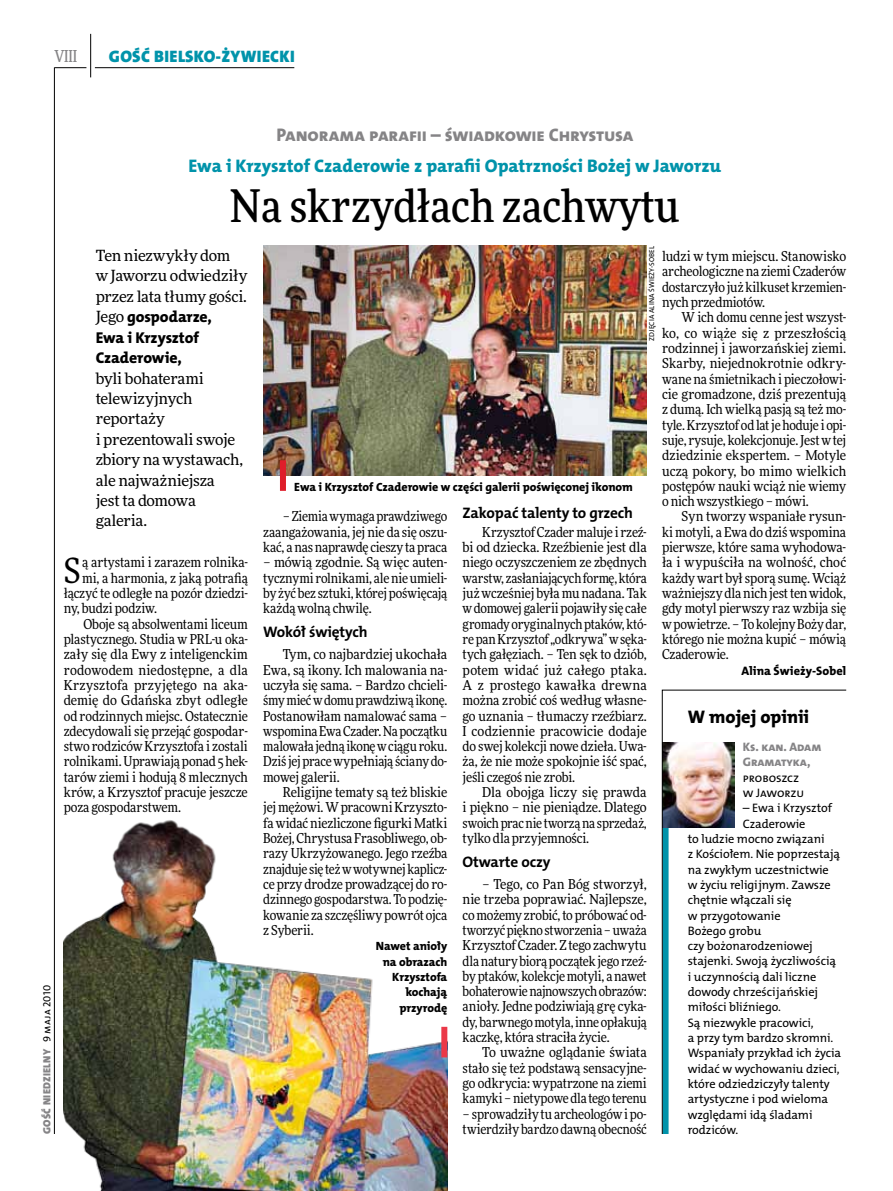
<style>
.page{position:relative;width:893px;height:1191px;background:#fff}
.page>*{position:absolute;margin:0;border:0;box-sizing:border-box;transform-origin:0 0}
.t1{font:500 45px "Freeday Narrow";color:#000}
.t2{font:34.8px "Freeday Narrow News";color:#000}
.t3{font:18.3px "The Mix HP8 Ex Bld";letter-spacing:-.005em;color:#0093aa}
.t4{font:18.3px "The Mix HP8 Ex Bld";letter-spacing:.005em;color:#858486}
.t5{font:18.3px "The Mix HP8 Ex Bld";color:#000}
.t6{font:16.65px "The Mix HP9 Blk";letter-spacing:.02em;color:#0093aa}
.t7{font:500 16.5px "Freeday Narrow";color:#858486;scale:.9 1}
.t8{font:15.75px/20.4px "The Mix HP8 Ex Bld";letter-spacing:-.01em;color:#000}
.t9{font:15.45px/20.4px "Freeday News";letter-spacing:-.015em;color:#000}
.t10{font:15.3px "The Mix HP7 Bld";letter-spacing:-.01em;color:#000}
.t11{font:13.65px/15.3px "Freeday Narrow News";letter-spacing:-.01em;color:#000;text-align:justify}
.t12{font:13.65px "Freeday Narrow News";letter-spacing:.015em;color:#000}
.t13{font:13.65px "Freeday Narrow News";letter-spacing:.01em;color:#000}
.t14{font:12.3px/15.3px "The Mix HP5 Plain";letter-spacing:-.005em;color:#000}
.t15{font:12.3px/15.3px "The Mix HP8 Ex Bld";letter-spacing:-.005em;color:#858486}
.t16{font:12.3px "The Mix HP8 Ex Bld";letter-spacing:.005em;color:#000}
.t17{font:12px/15.3px "The Mix HP8 Ex Bld";letter-spacing:-.005em;color:#000;text-align:right}
.t18{font:10.5px "The Mix HP9 Blk";letter-spacing:.025em;color:#858486}
.t19{font:7.2px "The Mix HP5 Plain";letter-spacing:.015em;color:#000}
.s1{font-family:"The Mix HP5 Plain";color:#000}
.s2{font-family:"Freeday News";font-size:15.45px}
</style>
<div class="page">
<hr style="left:54px;top:67px;width:1px;height:1067px;background:#000">
<hr style="left:90px;top:34px;width:1px;height:43px;background:#000">
<hr style="left:54px;top:67px;width:32px;height:1px;background:#000">
<hr style="left:95px;top:67px;width:199px;height:1px;background:#000">
<img style="left:263px;top:246px;width:384px;height:229px">
<img style="left:64px;top:820px;width:383px;height:371px">
<div style="left:280px;top:460px;width:6px;height:31px;background:#df1e2a"></div>
<svg style="left:662px;top:689px;width:185px;height:445px"></svg>
<div style="left:441px;top:1026px;width:6px;height:31px;background:#eb3848"></div>
<p class="t7" style="left:54px;top:46px;width:27px">VIII</p>
<p class="t6" style="left:109px;top:46px;width:187px">GOŚĆ BIELSKO-ŻYWIECKI</p>
<p class="t18" style="left:40px;top:1134px;width:150px;rotate:-90deg">GOŚĆ NIEDZIELNY <span class="s1">9 maja 2010</span></p>
<h3 class="t4" style="left:276px;top:123px;width:358px">Panorama parafii – świadkowie Chrystusa</h3>
<h3 class="t3" style="left:189px;top:154px;width:534px">Ewa i Krzysztof Czaderowie z parafii Opatrzności Bożej w Jaworzu</h3>
<h1 class="t1" style="left:230px;top:178px;width:451px">Na skrzydłach zachwytu</h1>
<p class="t9" style="left:96px;top:245px;width:153px">Ten niezwykły dom<br>w Jaworzu odwiedziły przez lata tłumy gości.</p>
<p class="t8" style="left:96px;top:307px;width:118px"><span class="s2">Jego</span> gospodarze,<br>Ewa i Krzysztof<br>Czaderowie,</p>
<p class="t9" style="left:96px;top:367px;width:149px">byli bohaterami telewizyjnych reportaży<br>i prezentowali swoje zbiory na wystawach, ale najważniejsza<br>jest ta domowa galeria.</p>
<h2 class="t2" style="left:64px;top:549px;width:18px">S</h2>
<p class="t11" style="left:82px;top:555px;width:167px">ą artystami i zarazem rolnika-</p>
<p class="t11" style="left:82px;top:570px;width:167px">mi, a harmonia, z jaką potrafią</p>
<p class="t11" style="left:64px;top:585px;width:186px">łączyć te odległe na pozór dziedzi-</p>
<p class="t11" style="left:64px;top:600px;width:95px">ny, budzi podziw.</p>
<p class="t11" style="left:83px;top:616px;width:166px">Oboje są absolwentami liceum</p>
<p class="t11" style="left:64px;top:631px;width:186px">plastycznego. Studia w PRL-u oka-</p>
<p class="t11" style="left:64px;top:646px;width:186px">zały się dla Ewy z inteligenckim</p>
<p class="t13" style="left:64px;top:661px;width:186px">rodowodem niedostępne, a dla</p>
<p class="t12" style="left:64px;top:676px;width:186px">Krzysztofa przyjętego na aka-</p>
<p class="t11" style="left:64px;top:692px;width:186px">demię do Gdańska zbyt odległe</p>
<p class="t11" style="left:64px;top:708px;width:186px">od rodzinnych miejsc. Ostatecznie</p>
<p class="t11" style="left:64px;top:723px;width:186px">zdecydowali się przejąć gospodar-</p>
<p class="t11" style="left:64px;top:738px;width:186px">stwo rodziców Krzysztofa i zostali</p>
<p class="t11" style="left:64px;top:754px;width:186px">rolnikami. Uprawiają ponad 5 hek-</p>
<p class="t11" style="left:64px;top:769px;width:186px">tarów ziemi i hodują 8 mlecznych</p>
<p class="t11" style="left:64px;top:784px;width:186px">krów, a Krzysztof pracuje jeszcze</p>
<p class="t11" style="left:64px;top:799px;width:119px">poza gospodarstwem.</p>
<p class="t19" style="left:647px;top:341px;width:96px;rotate:-90deg">zdjęcia Alina Świeży-Sobel</p>
<p class="t11" style="left:662px;top:248px;width:186px">ludzi w tym miejscu. Stanowisko archeologiczne na ziemi Czaderów dostarczyło już kilkuset krzemien&shy;nych przedmiotów.</p>
<p class="t11" style="left:662px;top:310px;width:186px;text-indent:20px">W ich domu cenne jest wszyst&shy;ko, co wiąże się z przeszłością rodzinnej i jaworzańskiej ziemi.<br>Skarby, niejednokrotnie odkry&shy;wane na śmietnikach i pieczołowi&shy;cie gromadzone, dziś prezentują z dumą. Ich wielką pasją są też mo&shy;tyle. Krzysztof od lat je hoduje i opi&shy;suje, rysuje, kolekcjonuje. Jest w tej dziedzinie ekspertem. – Motyle uczą pokory, bo mimo wielkich postępów nauki wciąż nie wiemy o nich wszystkiego – mówi.</p>
<p class="t11" style="left:662px;top:509px;width:186px;text-indent:20px">Syn tworzy wspaniałe rysun&shy;ki motyli, a Ewa do dziś wspomina pierwsze, które sama wyhodowa&shy;ła i wypuściła na wolność, choć każdy wart był sporą sumę. Wciąż ważniejszy dla nich jest ten widok, gdy motyl pierwszy raz wzbija się w powietrze. – To kolejny Boży dar, którego nie można kupić – mówią Czaderowie.</p>
<p class="t16" style="left:741px;top:662px;width:106px">Alina Świeży-Sobel</p>
<p class="t17" style="left:294px;top:479px;width:339px">Ewa i Krzysztof Czaderowie w części galerii poświęconej ikonom</p>
<p class="t10" style="left:463px;top:502px;width:172px">Zakopać talenty to grzech</p>
<p class="t11" style="left:463px;top:524px;width:186px;text-indent:20px">Krzysztof Czader maluje i rzeź&shy;bi od dziecka. Rzeźbienie jest dla niego oczyszczeniem ze zbędnych warstw, zasłaniających formę, która już wcześniej była mu nadana. Tak w domowej galerii pojawiły się całe gromady oryginalnych ptaków, któ&shy;re pan Krzysztof „odkrywa” w sęka&shy;tych gałęziach. – Ten sęk to dziób, potem widać już całego ptaka.<br>A z prostego kawałka drewna można zrobić coś według własne&shy;go uznania – tłumaczy rzeźbiarz.<br>I codziennie pracowicie dodaje do swej kolekcji nowe dzieła. Uwa&shy;ża, że nie może spokojnie iść spać, jeśli czegoś nie zrobi.</p>
<p class="t11" style="left:463px;top:784px;width:186px;text-indent:20px">Dla obojga liczy się prawda i piękno – nie pieniądze. Dlatego swoich prac nie tworzą na sprzedaż, tylko dla przyjemności.</p>
<p class="t10" style="left:463px;top:852px;width:89px">Otwarte oczy</p>
<p class="t11" style="left:463px;top:876px;width:186px;text-indent:20px">– Tego, co Pan Bóg stworzył, nie trzeba poprawiać. Najlepsze, co możemy zrobić, to próbować od&shy;tworzyć piękno stworzenia – uważa Krzysztof Czader. Z tego zachwytu dla natury biorą początek jego rzeź&shy;by ptaków, kolekcje motyli, a nawet bohaterowie najnowszych obrazów: anioły. Jedne podziwiają grę cyka&shy;dy, barwnego motyla, inne opłakują kaczkę, która straciła życie.</p>
<p class="t11" style="left:463px;top:1044px;width:186px;text-indent:20px">To uważne oglądanie świata stało się też podstawą sensacyjne&shy;go odkrycia: wypatrzone na ziemi kamyki – nietypowe dla tego terenu</p>
<p class="t11" style="left:463px;top:1106px;width:186px">– sprowadziły tu archeologów i po&shy;twierdziły bardzo dawną obecność</p>
<p class="t11" style="left:263px;top:509px;width:186px;text-indent:20px">– Ziemia wymaga prawdziwego zaangażowania, jej nie da się oszu&shy;kać, a nas naprawdę cieszy ta praca</p>
<p class="t11" style="left:263px;top:555px;width:186px">– mówią zgodnie. Są więc auten&shy;tycznymi rolnikami, ale nie umieli&shy;by żyć bez sztuki, której poświęcają każdą wolną chwilę.</p>
<p class="t10" style="left:263px;top:622px;width:106px">Wokół świętych</p>
<p class="t11" style="left:263px;top:646px;width:186px;text-indent:20px">Tym, co najbardziej ukochała Ewa, są ikony. Ich malowania na&shy;uczyła się sama. – Bardzo chcieli&shy;śmy mieć w domu prawdziwą ikonę.<br>Postanowiłam namalować sama – wspomina Ewa Czader. Na początku malowała jedną ikonę w ciągu roku.<br>Dziś jej prace wypełniają ściany do&shy;mowej galerii.</p>
<p class="t11" style="left:263px;top:784px;width:186px;text-indent:20px">Religijne tematy są też bliskie jej mężowi. W pracowni Krzyszto&shy;fa widać niezliczone figurki Matki Bożej, Chrystusa Frasobliwego, ob&shy;razy Ukrzyżowanego. Jego rzeźba znajduje się też w wotywnej kaplicz&shy;ce przy drodze prowadzącej do ro&shy;dzinnego gospodarstwa. To podzię&shy;kowanie za szczęśliwy powrót ojca z Syberii.</p>
<h3 class="t5" style="left:688px;top:705px;width:123px">W mojej opinii</h3>
<p class="t15" style="left:743px;top:739px;width:80px">Ks. kan. Adam<br>Gramatyka,</p>
<p class="t14" style="left:743px;top:770px;width:63px">proboszcz w Jaworzu</p>
<p class="t14" style="left:743px;top:800px;width:91px">– Ewa i Krzysztof</p>
<p class="t14" style="left:743px;top:816px;width:64px">Czaderowie</p>
<p class="t14" style="left:688px;top:831px;width:138px">to ludzie mocno związani</p>
<p class="t14" style="left:688px;top:846px;width:154px">z Kościołem. N ie poprzestają</p>
<p class="t14" style="left:688px;top:862px;width:143px">na zwykłym uczestnictwie</p>
<p class="t14" style="left:688px;top:877px;width:144px">w życiu religijnym. Zawsze</p>
<p class="t14" style="left:688px;top:892px;width:105px">chętnie włączali się</p>
<p class="t14" style="left:688px;top:908px;width:94px">w przygotowanie</p>
<p class="t14" style="left:688px;top:923px;width:75px">Bożego grobu</p>
<p class="t14" style="left:688px;top:938px;width:127px">czy bożonarodzeniowej</p>
<p class="t14" style="left:688px;top:953px;width:150px">stajenki. Swoją życzliwością</p>
<p class="t14" style="left:688px;top:969px;width:130px">i uczynnością dali liczne</p>
<p class="t14" style="left:688px;top:984px;width:132px">dowody chrześcijańskiej</p>
<p class="t14" style="left:688px;top:999px;width:95px">miłości bliźniego.</p>
<p class="t14" style="left:688px;top:1015px;width:127px">Są niezwykle pracowici,</p>
<p class="t14" style="left:688px;top:1030px;width:147px">a przy tym bardzo skromni.</p>
<p class="t14" style="left:688px;top:1045px;width:155px">Wspaniały przykład ich życia</p>
<p class="t14" style="left:688px;top:1061px;width:154px">widać w wychowaniu dzieci,</p>
<p class="t14" style="left:688px;top:1076px;width:144px">które odziedziczyły talenty</p>
<p class="t14" style="left:688px;top:1091px;width:142px">artystyczne i pod wieloma</p>
<p class="t14" style="left:688px;top:1106px;width:126px">względami idą śladami</p>
<p class="t14" style="left:688px;top:1122px;width:52px">rodziców.</p>
<p class="t17" style="left:376px;top:938px;width:73px">Nawet anioły na obrazach<br>Krzysztofa kochają przyrodę</p>
</div>
